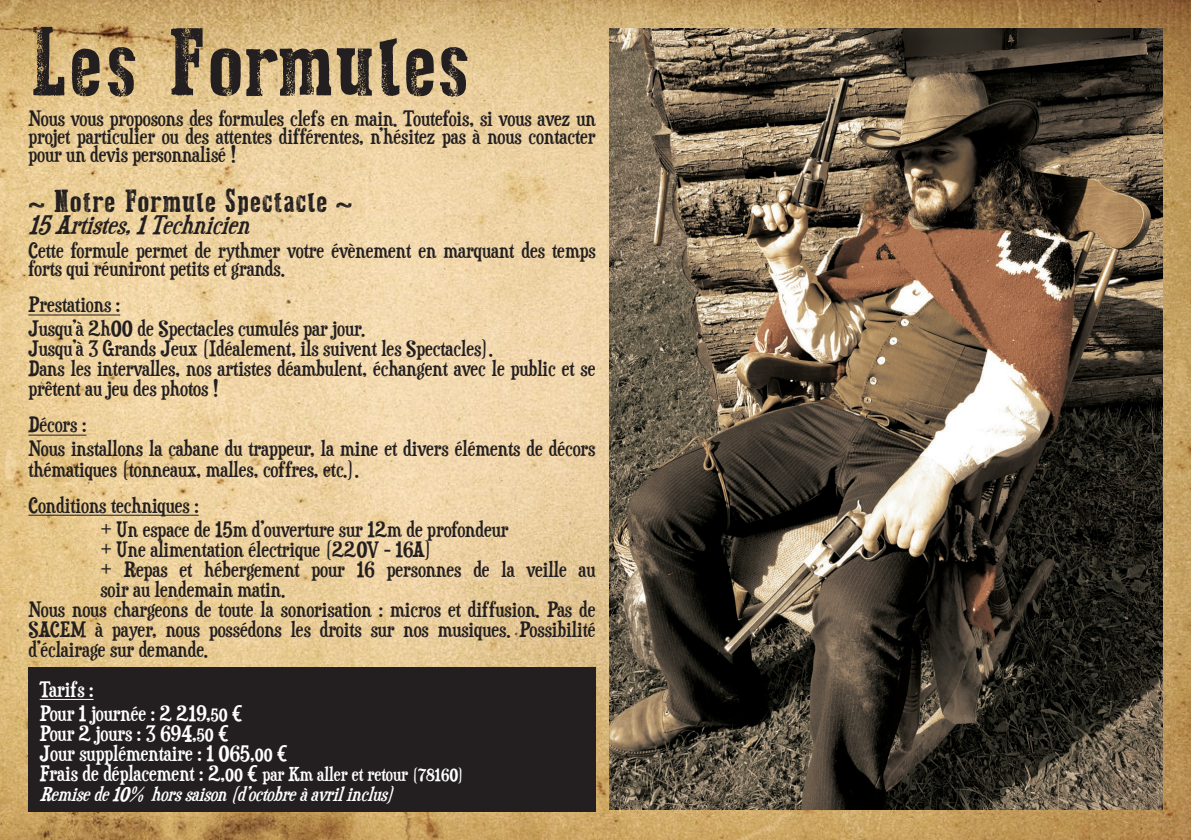
<style>
.page{position:relative;width:1191px;height:840px;background:#fff}
.page>*{position:absolute;margin:0;border:0;box-sizing:border-box;transform-origin:0 0}
.Titres_Mousquetaires{font:italic 96px "Dust West";color:#231f20}
.t1{font:italic 32px "Dust West";letter-spacing:.005em;color:#231f20}
.t2{font:italic 24px "Duality";color:#231f20}
.t3{font:20px/20px "Duality";letter-spacing:.005em;color:#231f20}
.t4{font:20px "Duality";letter-spacing:.005em;color:#fff}
.t5{font:italic 18px "Duality";color:#fff}
.s1{font-size:16px}
.s2{font-size:18px}
</style>
<div class="page">
<img style="left:0;top:0;width:1191px;height:839px">
<img style="left:609px;top:28px;width:553px;height:780px">
<div style="left:28px;top:667px;width:567px;height:144px;background:#231f20"></div>
<hr style="left:28px;top:314px;width:92px;height:1px;background:#231f20">
<hr style="left:28px;top:434px;width:58px;height:1px;background:#231f20">
<hr style="left:28px;top:514px;width:171px;height:1px;background:#231f20">
<hr style="left:40px;top:698px;width:54px;height:1px;background:#fff">
<p class="Titres_Mousquetaires" style="left:28px;top:1px;width:444px">Les Formules</p>
<p class="t3" style="left:28px;top:109px;width:569px;line-height:18px;text-align:justify">Nous vous proposons des formules clefs en main. Toutefois, si vous avez un projet particulier ou des attentes différentes, n’hésitez pas à nous contacter pour un devis personnalisé !</p>
<p class="t1" style="left:28px;top:180px;width:325px">~ Notre Formule Spectacle ~</p>
<p class="t2" style="left:28px;top:210px;width:230px">15Artistes,1Technicien</p>
<p class="t3" style="left:28px;top:241px;width:568px;line-height:18px">Cette formule permet de rythmer votre évènement en marquant des temps forts qui réuniront petits et grands.</p>
<p class="t3" style="left:28px;top:294px;width:93px">Prestations :</p>
<p class="t3" style="left:28px;top:318px;width:338px">Jusqu’à 2h00 de Spectacles cumulés par jour.</p>
<p class="t3" style="left:28px;top:338px;width:466px">Jusqu’à 3 Grands Jeux (Idéalement, ils suivent les Spectacles).</p>
<p class="t3" style="left:28px;top:358px;width:568px">Dans les intervalles, nos artistes déambulent, échangent avec le public et se prêtent au jeu des photos !</p>
<p class="t3" style="left:28px;top:414px;width:60px">Décors :</p>
<p class="t3" style="left:28px;top:438px;width:568px">Nous installons la cabane du trappeur, la mine et divers éléments de décors thématiques (tonneaux, malles, coffres, etc.).</p>
<p class="t3" style="left:28px;top:494px;width:172px">Conditions techniques :</p>
<p class="t3" style="left:100px;top:518px;width:409px">+ Un espace de 15m d’ouverture sur 12m de profondeur</p>
<p class="t3" style="left:100px;top:538px;width:333px">+ Une alimentation électrique (220V - 16A)</p>
<p class="t3" style="left:100px;top:558px;width:496px">+ Repas et hébergement pour 16 personnes de la veille au soir au lendemain matin.</p>
<p class="t3" style="left:28px;top:598px;width:568px;text-align:justify">Nous nous chargeons de toute la sonorisation : micros et diffusion. Pas de SACEM à payer, nous possédons les droits sur nos musiques. Possibilité d’éclairage sur demande.</p>
<p class="t4" style="left:40px;top:676px;width:55px">Tarifs :</p>
<p class="t4" style="left:40px;top:700px;width:204px">Pour 1 journée : 2 219,<span class="s1">50</span> €</p>
<p class="t4" style="left:40px;top:720px;width:191px">Pour 2 jours : 3 694,<span class="s1">50</span> €</p>
<p class="t4" style="left:40px;top:740px;width:249px">Jour supplémentaire : 1 065,<span class="s1">00</span> €</p>
<p class="t4" style="left:40px;top:760px;width:426px">Frais de déplacement : 2,<span class="s1">00</span> € <span class="s2">par Km aller et retour</span> <span class="s1">(78160)</span></p>
<p class="t5" style="left:40px;top:782px;width:361px">Remisede10% horssaison(d’octobreàavrilinclus)</p>
</div>
